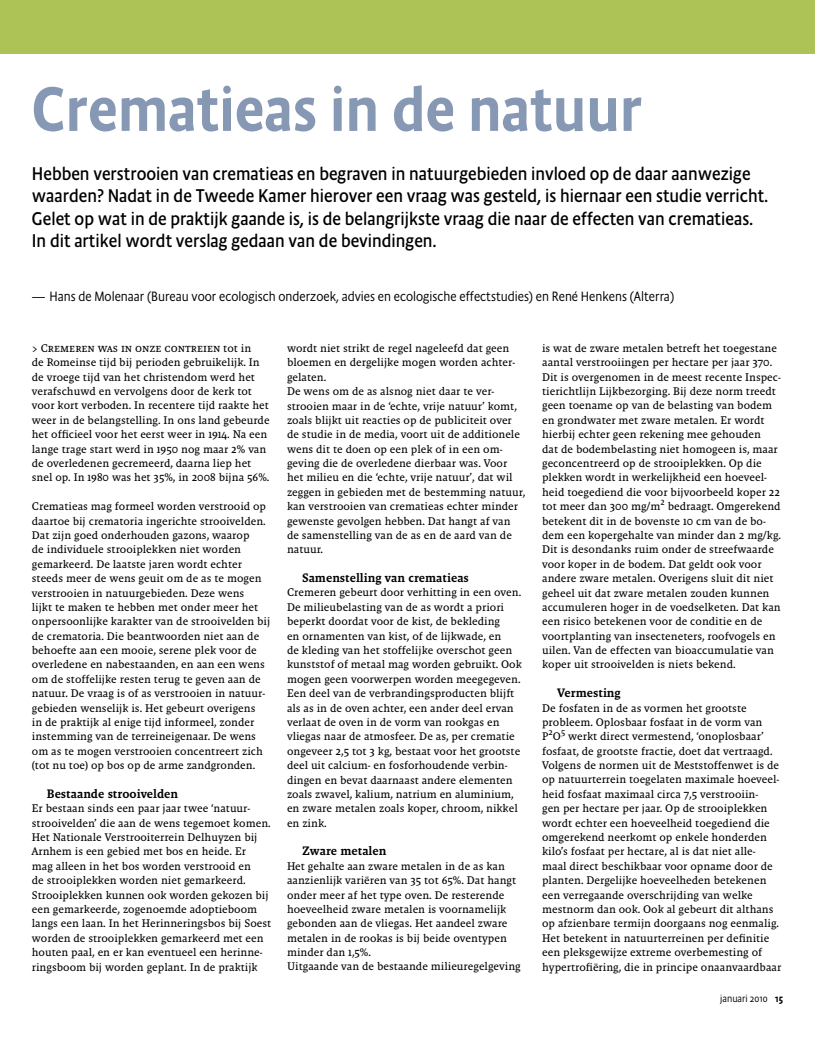
<style>
.page{position:relative;width:815px;height:1046px;background:#fff}
.page>*{position:absolute;margin:0;border:0;box-sizing:border-box;transform-origin:0 0}
.t1{font:500 63.75px "Absara Sans LF Head";color:#8798b4}
.t2{font:18.75px/22.5px "Absara Sans TF Head";color:#000}
.t3{font:300 13.75px "Absara Sans TF Head";color:#000}
.t4{font:12.5px "Malaga Med";color:#000}
.t5{font:11.25px/14.4px "Malaga Reg";color:#000}
.t6{font:11.25px "Malaga SC Reg";color:#000}
.t7{font:300 10.38px "Absara Sans Head";color:#000}
.s1{font-family:"Malaga Reg"}
.s2{font-weight:500}
</style>
<div class="page">
<div style="left:0;top:0;width:815px;height:53px;background:#aec355"></div>
<h1 class="t1" style="left:32px;top:71px;width:612px">Crematieas in de natuur</h1>
<p class="t2" style="left:32px;top:162px;width:738px">Hebben verstrooien van crematieas en begraven in natuurgebieden invloed op de daar aanwezige waarden? Nadat in de Tweede Kamer hierover een vraag was gesteld, is hiernaar een studie verricht.<br>Gelet op wat in de praktijk gaande is, is de belangrijkste vraag die naar de effecten van crematieas.<br>In dit artikel wordt verslag gedaan van de bevindingen.</p>
<p class="t3" style="left:32px;top:287px;width:644px">— Hans de Molenaar (Bureau voor ecologisch onderzoek, advies en ecologische effectstudies) en René Henkens (Alterra)</p>
<p class="t6" style="left:32px;top:342px;width:221px"><span class="s1">&gt;</span> Cremeren was in onze contreien <span class="s1">tot in</span></p>
<p class="t5" style="left:32px;top:355px;width:239px">de Romeinse tijd bij perioden gebruikelijk. In de vroege tijd van het christendom werd het verafschuwd en vervolgens door de kerk tot voor kort verboden. In recentere tijd raakte het weer in de belangstelling. In ons land gebeurde het officieel voor het eerst weer in 1914. Na een lange trage start werd in 1950 nog maar 2% van de overledenen gecremeerd, daarna liep het snel op. In 1980 was het 35%, in 2008 bijna 56%.</p>
<p class="t5" style="left:32px;top:499px;width:240px">Crematieas mag formeel worden verstrooid op daartoe bij crematoria ingerichte strooivelden.<br>Dat zijn goed onderhouden gazons, waarop<br>de individuele strooiplekken niet worden gemarkeerd. De laatste jaren wordt echter steeds meer de wens geuit om de as te mogen verstrooien in natuurgebieden. Deze wens<br>lijkt te maken te hebben met onder meer het onpersoonlijke karakter van de strooivelden bij de crematoria. Die beantwoorden niet aan de behoefte aan een mooie, serene plek voor de overledene en nabestaanden, en aan een wens om de stoffelijke resten terug te geven aan de natuur. De vraag is of as verstrooien in natuur&shy;gebieden wenselijk is. Het gebeurt overigens<br>in de praktijk al enige tijd informeel, zonder instemming van de terreineigenaar. De wens om as te mogen verstrooien concentreert zich (tot nu toe) op bos op de arme zandgronden.</p>
<p class="t4" style="left:47px;top:786px;width:133px">Bestaande strooivelden</p>
<p class="t5" style="left:32px;top:801px;width:241px">Er bestaan sinds een paar jaar twee ‘natuur&shy;strooivelden’ die aan de wens tegemoet komen.<br>Het Nationale Verstrooiterrein Delhuyzen bij Arnhem is een gebied met bos en heide. Er<br>mag alleen in het bos worden verstrooid en<br>de strooiplekken worden niet gemarkeerd.<br>Strooiplekken kunnen ook worden gekozen bij een gemarkeerde, zogenoemde adoptieboom langs een laan. In het Herinneringsbos bij Soest worden de strooiplekken gemarkeerd met een houten paal, en er kan eventueel een herinne&shy;ringsboom bij worden geplant. In de praktijk</p>
<p class="t5" style="left:287px;top:341px;width:240px">wordt niet strikt de regel nageleefd dat geen bloemen en dergelijke mogen worden achter&shy;gelaten.<br>De wens om de as alsnog niet daar te ver&shy;strooien maar in de ‘echte, vrije natuur’ komt, zoals blijkt uit reacties op de publiciteit over de studie in de media, voort uit de additionele wens dit te doen op een plek of in een om&shy;geving die de overledene dierbaar was. Voor het milieu en die ‘echte, vrije natuur’, dat wil zeggen in gebieden met de bestemming natuur, kan verstrooien van crematieas echter minder gewenste gevolgen hebben. Dat hangt af van de samenstelling van de as en de aard van de natuur.</p>
<p class="t4" style="left:302px;top:570px;width:168px">Samenstelling van crematieas</p>
<p class="t5" style="left:287px;top:585px;width:236px">Cremeren gebeurt door verhitting in een oven.<br>De milieubelasting van de as wordt a priori beperkt doordat voor de kist, de bekleding<br>en ornamenten van kist, of de lijkwade, en<br>de kleding van het stoffelijke overschot geen kunststof of metaal mag worden gebruikt. Ook mogen geen voorwerpen worden meegegeven.<br>Een deel van de verbrandingsproducten blijft als as in de oven achter, een ander deel ervan verlaat de oven in de vorm van rookgas en vliegas naar de atmosfeer. De as, per crematie ongeveer 2,5 tot 3 kg, bestaat voor het grootste deel uit calcium- en fosforhoudende verbin&shy;dingen en bevat daarnaast andere elementen zoals zwavel, kalium, natrium en aluminium, en zware metalen zoals koper, chroom, nikkel en zink.</p>
<p class="t4" style="left:302px;top:843px;width:86px">Zware metalen</p>
<p class="t5" style="left:287px;top:858px;width:235px">Het gehalte aan zware metalen in de as kan aanzienlijk variëren van 35 tot 65%. Dat hangt onder meer af het type oven. De resterende hoeveelheid zware metalen is voornamelijk gebonden aan de vliegas. Het aandeel zware metalen in de rookas is bij beide oventypen minder dan 1,5%.<br>Uitgaande van de bestaande milieuregelgeving</p>
<p class="t5" style="left:542px;top:341px;width:240px">is wat de zware metalen betreft het toegestane aantal verstrooiingen per hectare per jaar 370.<br>Dit is overgenomen in de meest recente Inspec&shy;tierichtlijn Lijkbezorging. Bij deze norm treedt geen toename op van de belasting van bodem en grondwater met zware metalen. Er wordt hierbij echter geen rekening mee gehouden<br>dat de bodembelasting niet homogeen is, maar geconcentreerd op de strooiplekken. Op die plekken wordt in werkelijkheid een hoeveel&shy;heid toegediend die voor bijvoorbeeld koper 22 tot meer dan 300 mg/m² bedraagt. Omgerekend betekent dit in de bovenste 10 cm van de bo&shy;dem een kopergehalte van minder dan 2 mg/kg.<br>Dit is desondanks ruim onder de streefwaarde voor koper in de bodem. Dat geldt ook voor andere zware metalen. Overigens sluit dit niet geheel uit dat zware metalen zouden kunnen accumuleren hoger in de voedselketen. Dat kan een risico betekenen voor de conditie en de voortplanting van insecteneters, roofvogels en uilen. Van de effecten van bioaccumulatie van koper uit strooivelden is niets bekend.</p>
<p class="t4" style="left:557px;top:685px;width:65px">Vermesting</p>
<p class="t5" style="left:542px;top:700px;width:241px">De fosfaten in de as vormen het grootste probleem. Oplosbaar fosfaat in de vorm van P<sup>2</sup>O<sup>5</sup> werkt direct vermestend, ‘onoplosbaar’ fosfaat, de grootste fractie, doet dat vertraagd.<br>Volgens de normen uit de Meststoffenwet is de op natuurterrein toegelaten maximale hoeveel&shy;heid fosfaat maximaal circa 7,5 verstrooiin-<br>gen per hectare per jaar. Op de strooiplekken wordt echter een hoeveelheid toegediend die omgerekend neerkomt op enkele honderden kilo’s fosfaat per hectare, al is dat niet alle&shy;maal direct beschikbaar voor opname door de planten. Dergelijke hoeveelheden betekenen een verregaande overschrijding van welke mestnorm dan ook. Ook al gebeurt dit althans op afzienbare termijn doorgaans nog eenmalig.<br>Het betekent in natuurterreinen per definitie een pleksgewijze extreme overbemesting of hypertrofiëring, die in principe onaanvaardbaar</p>
<p class="t7" style="left:720px;top:991px;width:64px">januari 2010 <span class="s2">15</span></p>
</div>
